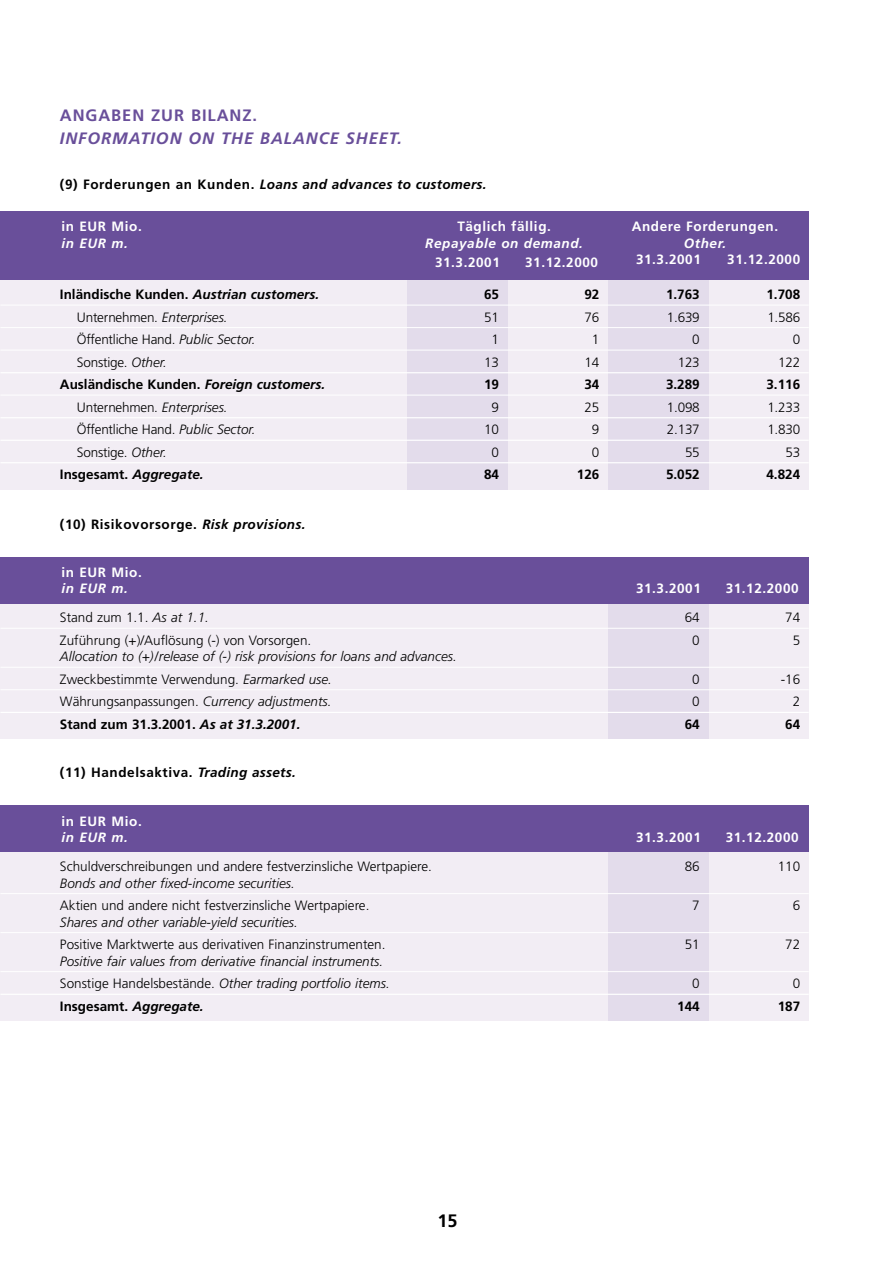
<style>
.page{position:relative;width:893px;height:1263px;background:#fff}
.page>*{position:absolute;margin:0;border:0;box-sizing:border-box;transform-origin:0 0}
.t1{font:700 18px "Frutiger";color:#000}
.t2{font:italic 700 16.5px "Frutiger";letter-spacing:.055em;color:#694f9a}
.t3{font:700 16.5px "Frutiger";letter-spacing:.055em;color:#694f9a}
.t4{font:300 13.5px "Frutiger";color:#000}
.t5{font:italic 300 13.5px/22.5px "Frutiger";color:#000}
.t6{font:700 13.5px "Frutiger";color:#000}
.t7{font:700 13.5px "Frutiger";letter-spacing:.045em;color:#fff}
.t8{font:700 13.5px "Frutiger";letter-spacing:.045em;color:#000}
.t9{font:italic 700 13.5px "Frutiger";letter-spacing:.02em;color:#000}
.t10{font:italic 700 13.5px "Frutiger";letter-spacing:.045em;color:#fff}
.s1{font-style:normal}
.s2{font-style:italic}
</style>
<div class="page">
<div style="left:0;top:244px;width:808px;height:246px;background:#f2edf4"></div>
<div style="left:407px;top:246px;width:100px;height:244px;background:#e3dceb"></div>
<div style="left:608px;top:246px;width:100px;height:244px;background:#e3dceb"></div>
<div style="left:0;top:211px;width:808px;height:69px;background:#694f9a"></div>
<hr style="left:0;top:305px;width:808px;height:1px;background:#fff">
<hr style="left:0;top:327px;width:808px;height:1px;background:#fff">
<hr style="left:0;top:350px;width:808px;height:1px;background:#fff">
<hr style="left:0;top:372px;width:808px;height:1px;background:#fff">
<hr style="left:0;top:395px;width:808px;height:1px;background:#fff">
<hr style="left:0;top:417px;width:808px;height:1px;background:#fff">
<hr style="left:0;top:440px;width:808px;height:1px;background:#fff">
<hr style="left:0;top:462px;width:808px;height:1px;background:#fff">
<div style="left:0;top:590px;width:808px;height:149px;background:#f2edf4"></div>
<div style="left:608px;top:592px;width:100px;height:147px;background:#e3dceb"></div>
<div style="left:0;top:557px;width:808px;height:46px;background:#694f9a"></div>
<hr style="left:0;top:628px;width:808px;height:1px;background:#fff">
<hr style="left:0;top:667px;width:808px;height:1px;background:#fff">
<hr style="left:0;top:690px;width:808px;height:1px;background:#fff">
<hr style="left:0;top:712px;width:808px;height:1px;background:#fff">
<div style="left:0;top:838px;width:808px;height:183px;background:#f2edf4"></div>
<div style="left:608px;top:841px;width:100px;height:180px;background:#e3dceb"></div>
<div style="left:0;top:806px;width:808px;height:46px;background:#694f9a"></div>
<hr style="left:0;top:893px;width:808px;height:1px;background:#fff">
<hr style="left:0;top:932px;width:808px;height:1px;background:#fff">
<hr style="left:0;top:971px;width:808px;height:1px;background:#fff">
<hr style="left:0;top:994px;width:808px;height:1px;background:#fff">
<p class="t3" style="left:60px;top:109px;width:199px">ANGABEN ZUR BILANZ.</p>
<p class="t2" style="left:60px;top:131px;width:343px">INFORMATION ON THE BALANCE SHEET.</p>
<p class="t9" style="left:60px;top:179px;width:428px"><span class="s1">(9) Forderungen an Kunden.</span> Loans and advances to customers.</p>
<p class="t7" style="left:61px;top:221px;width:82px">in EUR Mio.</p>
<p class="t10" style="left:61px;top:238px;width:68px">in EUR m.</p>
<p class="t7" style="left:457px;top:221px;width:95px">Täglich fällig.</p>
<p class="t10" style="left:425px;top:238px;width:159px">Repayable on demand.</p>
<p class="t7" style="left:631px;top:221px;width:148px">Andere Forderungen.</p>
<p class="t10" style="left:683px;top:238px;width:44px">Other.</p>
<p class="t7" style="left:435px;top:257px;width:66px">31.3.2001</p>
<p class="t7" style="left:525px;top:257px;width:74px">31.12.2000</p>
<p class="t7" style="left:636px;top:254px;width:66px">31.3.2001</p>
<p class="t7" style="left:727px;top:254px;width:74px">31.12.2000</p>
<p class="t6" style="left:60px;top:289px;width:261px">Inländische Kunden. <span class="s2">Austrian customers.</span></p>
<p class="t6" style="left:484px;top:289px;width:17px">65</p>
<p class="t6" style="left:584px;top:289px;width:17px">92</p>
<p class="t6" style="left:666px;top:289px;width:35px">1.763</p>
<p class="t6" style="left:766px;top:289px;width:35px">1.708</p>
<p class="t4" style="left:77px;top:312px;width:152px">Unternehmen. <span class="s2">Enterprises.</span></p>
<p class="t4" style="left:484px;top:312px;width:16px">51</p>
<p class="t4" style="left:584px;top:312px;width:16px">76</p>
<p class="t4" style="left:667px;top:312px;width:34px">1.639</p>
<p class="t4" style="left:767px;top:312px;width:34px">1.586</p>
<p class="t4" style="left:77px;top:334px;width:180px">Öffentliche Hand. <span class="s2">Public Sector.</span></p>
<p class="t4" style="left:491px;top:334px;width:9px">1</p>
<p class="t4" style="left:592px;top:334px;width:9px">1</p>
<p class="t4" style="left:692px;top:334px;width:9px">0</p>
<p class="t4" style="left:792px;top:334px;width:9px">0</p>
<p class="t4" style="left:77px;top:357px;width:91px">Sonstige. <span class="s2">Other.</span></p>
<p class="t4" style="left:484px;top:357px;width:16px">13</p>
<p class="t4" style="left:584px;top:357px;width:16px">14</p>
<p class="t4" style="left:677px;top:357px;width:24px">123</p>
<p class="t4" style="left:778px;top:357px;width:24px">122</p>
<p class="t6" style="left:60px;top:379px;width:267px">Ausländische Kunden. <span class="s2">Foreign customers.</span></p>
<p class="t6" style="left:484px;top:379px;width:17px">19</p>
<p class="t6" style="left:584px;top:379px;width:17px">34</p>
<p class="t6" style="left:666px;top:379px;width:35px">3.289</p>
<p class="t6" style="left:766px;top:379px;width:35px">3.116</p>
<p class="t4" style="left:77px;top:402px;width:152px">Unternehmen. <span class="s2">Enterprises.</span></p>
<p class="t4" style="left:491px;top:402px;width:9px">9</p>
<p class="t4" style="left:584px;top:402px;width:16px">25</p>
<p class="t4" style="left:667px;top:402px;width:34px">1.098</p>
<p class="t4" style="left:767px;top:402px;width:34px">1.233</p>
<p class="t4" style="left:77px;top:424px;width:180px">Öffentliche Hand. <span class="s2">Public Sector.</span></p>
<p class="t4" style="left:484px;top:424px;width:16px">10</p>
<p class="t4" style="left:592px;top:424px;width:9px">9</p>
<p class="t4" style="left:667px;top:424px;width:34px">2.137</p>
<p class="t4" style="left:767px;top:424px;width:34px">1.830</p>
<p class="t4" style="left:77px;top:447px;width:91px">Sonstige. <span class="s2">Other.</span></p>
<p class="t4" style="left:491px;top:447px;width:9px">0</p>
<p class="t4" style="left:592px;top:447px;width:9px">0</p>
<p class="t4" style="left:685px;top:447px;width:16px">55</p>
<p class="t4" style="left:785px;top:447px;width:16px">53</p>
<p class="t6" style="left:60px;top:469px;width:145px">Insgesamt. <span class="s2">Aggregate.</span></p>
<p class="t6" style="left:484px;top:469px;width:17px">84</p>
<p class="t6" style="left:577px;top:469px;width:24px">126</p>
<p class="t6" style="left:666px;top:469px;width:35px">5.052</p>
<p class="t6" style="left:766px;top:469px;width:35px">4.824</p>
<p class="t8" style="left:60px;top:519px;width:247px">(10) Risikovorsorge. <span class="s2">Risk provisions.</span></p>
<p class="t7" style="left:61px;top:567px;width:82px">in EUR Mio.</p>
<p class="t10" style="left:61px;top:583px;width:68px">in EUR m.</p>
<p class="t7" style="left:636px;top:583px;width:66px">31.3.2001</p>
<p class="t7" style="left:725px;top:583px;width:74px">31.12.2000</p>
<p class="t4" style="left:60px;top:612px;width:150px">Stand zum 1.1. <span class="s2">As at 1.1.</span></p>
<p class="t4" style="left:684px;top:612px;width:17px">64</p>
<p class="t4" style="left:785px;top:612px;width:17px">74</p>
<p class="t4" style="left:60px;top:635px;width:253px">Zuführung (+)/Auflösung (-) von Vorsorgen.</p>
<p class="t4" style="left:692px;top:635px;width:9px">0</p>
<p class="t4" style="left:792px;top:635px;width:9px">5</p>
<p class="t5" style="left:60px;top:647px;width:398px">Allocation to (+)/release of (-) risk provisions for loans and advances.<br><span class="s1">Zweckbestimmte Verwendung.</span> Earmarked use.</p>
<p class="t4" style="left:692px;top:674px;width:9px">0</p>
<p class="t4" style="left:780px;top:674px;width:21px">-16</p>
<p class="t4" style="left:60px;top:696px;width:273px">Währungsanpassungen. <span class="s2">Currency adjustments.</span></p>
<p class="t4" style="left:692px;top:696px;width:9px">0</p>
<p class="t4" style="left:792px;top:696px;width:9px">2</p>
<p class="t6" style="left:60px;top:719px;width:242px">Stand zum 31.3.2001. <span class="s2">As at 31.3.2001.</span></p>
<p class="t6" style="left:684px;top:719px;width:17px">64</p>
<p class="t6" style="left:785px;top:719px;width:17px">64</p>
<p class="t8" style="left:60px;top:767px;width:237px">(11) Handelsaktiva. <span class="s2">Trading assets.</span></p>
<p class="t7" style="left:61px;top:816px;width:82px">in EUR Mio.</p>
<p class="t10" style="left:61px;top:832px;width:68px">in EUR m.</p>
<p class="t7" style="left:636px;top:832px;width:66px">31.3.2001</p>
<p class="t7" style="left:725px;top:832px;width:74px">31.12.2000</p>
<p class="t4" style="left:60px;top:861px;width:373px">Schuldverschreibungen und andere festverzinsliche Wertpapiere.</p>
<p class="t4" style="left:684px;top:861px;width:17px">86</p>
<p class="t4" style="left:777px;top:861px;width:24px">110</p>
<p class="t5" style="left:60px;top:873px;width:236px">Bonds and other fixed-income securities.</p>
<p class="t4" style="left:60px;top:900px;width:311px">Aktien und andere nicht festverzinsliche Wertpapiere.</p>
<p class="t4" style="left:692px;top:900px;width:9px">7</p>
<p class="t4" style="left:792px;top:900px;width:9px">6</p>
<p class="t5" style="left:60px;top:912px;width:239px">Shares and other variable-yield securities.</p>
<p class="t4" style="left:60px;top:939px;width:327px">Positive Marktwerte aus derivativen Finanzinstrumenten.</p>
<p class="t4" style="left:684px;top:939px;width:17px">51</p>
<p class="t4" style="left:785px;top:939px;width:17px">72</p>
<p class="t5" style="left:60px;top:951px;width:331px">Positive fair values from derivative financial instruments.<br><span class="s1">Sonstige Handelsbestände.</span> Other trading portfolio items.</p>
<p class="t4" style="left:692px;top:978px;width:9px">0</p>
<p class="t4" style="left:792px;top:978px;width:9px">0</p>
<p class="t6" style="left:60px;top:1001px;width:145px">Insgesamt. <span class="s2">Aggregate.</span></p>
<p class="t6" style="left:677px;top:1001px;width:24px">144</p>
<p class="t6" style="left:777px;top:1001px;width:24px">187</p>
<h1 class="t1" style="left:437px;top:1213px;width:22px">15</h1>
</div>
